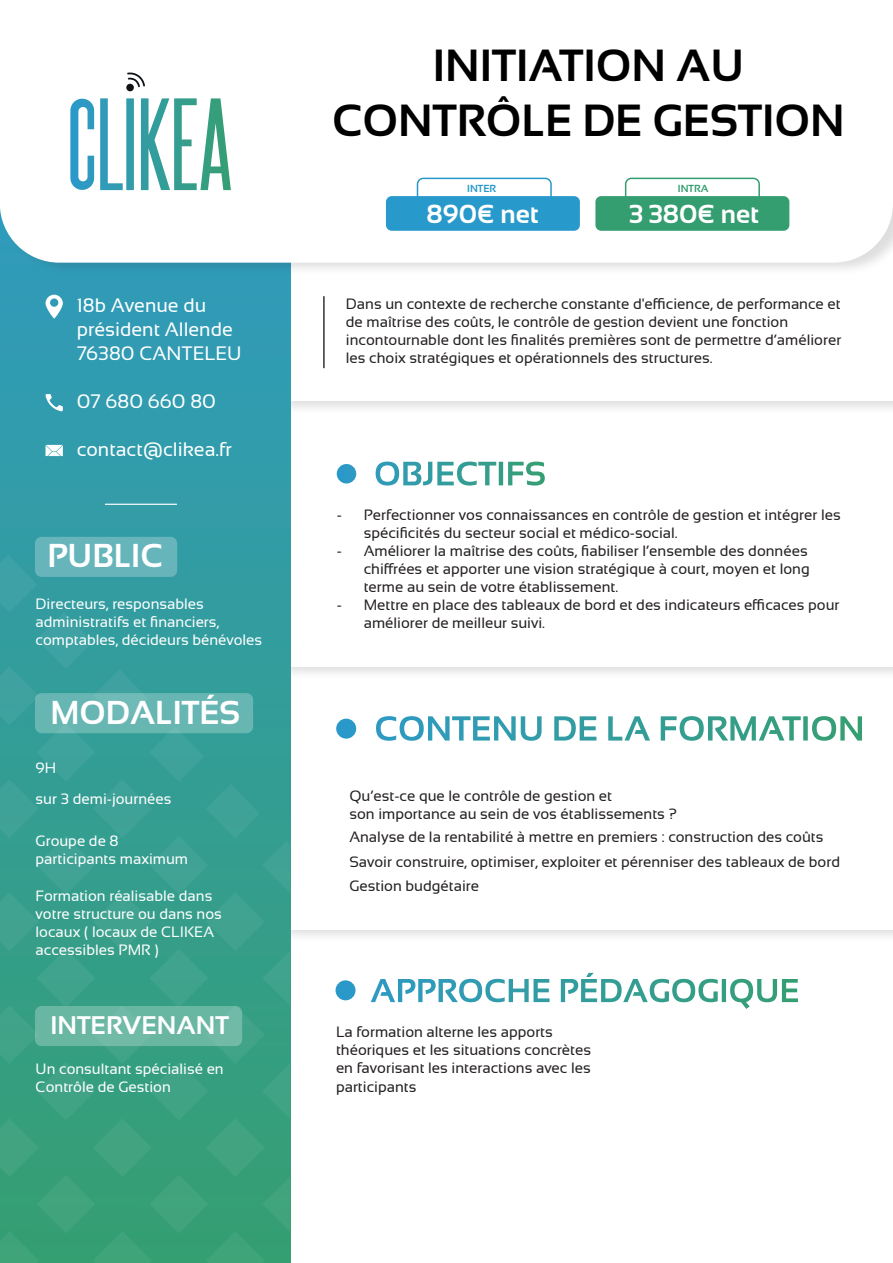
<style>
.page{position:relative;width:893px;height:1263px;background:#fff}
.page>*{position:absolute;margin:0;border:0;box-sizing:border-box;transform-origin:0 0}
.t1{font:700 45px/54.9px "Sansation";color:#000;text-align:center}
.t2{font:700 33.15px "Sansation";color:#fff}
.t3{font:700 26.1px "Sansation";color:#fff}
.t4{font:700 25.5px "Sansation";color:#fff}
.t5{font:19.5px/24px "Sansation";color:#fff}
.t6{font:15px/18px "Sansation";color:#231f20}
.t7{font:15px/18px "Sansation";color:#fff}
.t8{font:700 10.2px "Sansation";color:#2899cb}
.t9{font:700 10.2px "Sansation";color:#349e70}
</style>
<div class="page">
<img style="left:290px;top:929px;width:603px;height:17px">
<img style="left:290px;top:666px;width:603px;height:18px">
<img style="left:290px;top:401px;width:603px;height:17px">
<div style="left:0;top:0;width:290px;height:1263px;background:#319cae"></div>
<img style="left:0;top:263px;width:870px;height:17px">
<svg style="left:0;top:0;width:893px;height:263px"></svg>
<svg style="left:70px;top:98px;width:161px;height:92px;background:#a4d3d5"></svg>
<svg style="left:126px;top:72px;width:19px;height:19px"></svg>
<svg style="left:45px;top:394px;width:18px;height:17px"></svg>
<svg style="left:46px;top:295px;width:17px;height:24px"></svg>
<svg style="left:46px;top:445px;width:17px;height:11px"></svg>
<svg style="left:0;top:555px;width:290px;height:708px;background:#369e8b"></svg>
<hr style="left:323px;top:296px;width:1px;height:72px;background:#000001">
<hr style="left:105px;top:504px;width:72px;height:1px;background:#fff">
<svg style="left:337px;top:462px;width:208px;height:23px"></svg>
<svg style="left:336px;top:716px;width:526px;height:25px"></svg>
<svg style="left:398px;top:973px;width:400px;height:36px"></svg>
<div style="left:625px;top:178px;width:135px;height:25px;border:2px solid #349e70;border-radius:6px"></div>
<div style="left:417px;top:178px;width:135px;height:25px;border:2px solid #2899cb;border-radius:6px"></div>
<div style="left:386px;top:196px;width:194px;height:35px;background:#2899cb;border-radius:6px"></div>
<div style="left:595px;top:196px;width:194px;height:35px;background:#349e70;border-radius:6px"></div>
<div style="left:35px;top:537px;width:142px;height:40px;background:#66b5bb;border-radius:7px"></div>
<div style="left:35px;top:693px;width:218px;height:40px;background:#67b6b3;border-radius:7px"></div>
<div style="left:35px;top:1006px;width:207px;height:40px;background:#69b7a3;border-radius:7px"></div>
<h3 class="t5" style="left:77px;top:293px;width:166px">18b Avenue du président Allende<br>76380 CANTELEU</h3>
<h3 class="t5" style="left:77px;top:389px;width:141px">07 680 660 80</h3>
<h3 class="t5" style="left:77px;top:437px;width:157px">contact@clikea.fr</h3>
<h2 class="t2" style="left:47px;top:537px;width:117px">PUBLIC</h2>
<p class="t7" style="left:36px;top:595px;width:228px">Directeurs, responsables administratifs et financiers, comptables, décideurs bénévoles</p>
<h2 class="t2" style="left:50px;top:694px;width:191px">MODALITÉS</h2>
<p class="t7" style="left:36px;top:753px;width:137px;line-height:30.3px">9H<br>sur 3 demi-journées</p>
<p class="t7" style="left:36px;top:832px;width:154px">Groupe de 8 participants maximum</p>
<p class="t7" style="left:36px;top:887px;width:188px">Formation réalisable dans votre structure ou dans nos locaux ( locaux de CLIKEA accessibles PMR )</p>
<h3 class="t4" style="left:50px;top:1011px;width:180px">INTERVENANT</h3>
<p class="t7" style="left:36px;top:1059px;width:190px">Un consultant spécialisé en<br>Contrôle de Gestion</p>
<h1 class="t1" style="left:332px;top:38px;width:514px">INITIATION AU<br>CONTRÔLE DE GESTION</h1>
<p class="t8" style="left:467px;top:183px;width:30px">INTER</p>
<p class="t9" style="left:678px;top:183px;width:32px">INTRA</p>
<h3 class="t3" style="left:426px;top:199px;width:114px">890€ net</h3>
<h3 class="t3" style="left:629px;top:199px;width:132px">3 380€ net</h3>
<p class="t6" style="left:346px;top:295px;width:497px">Dans un contexte de recherche constante d'efficience, de performance et de maîtrise des coûts, le contrôle de gestion devient une fonction incontournable dont les finalités premières sont de permettre d’améliorer les choix stratégiques et opérationnels des structures.</p>
<p class="t6" style="left:364px;top:506px;width:479px;text-indent:-27px">- Perfectionner vos connaissances en contrôle de gestion et intégrer les spécificités du secteur social et médico-social.</p>
<p class="t6" style="left:364px;top:542px;width:447px;text-indent:-27px">- Améliorer la maîtrise des coûts, fiabiliser l’ensemble des données chiffrées et apporter une vision stratégique à court, moyen et long terme au sein de votre établissement.</p>
<p class="t6" style="left:364px;top:596px;width:477px;text-indent:-27px">- Mettre en place des tableaux de bord et des indicateurs efficaces pour améliorer de meilleur suivi.</p>
<p class="t6" style="left:349px;top:787px;width:329px">Qu’est-ce que le contrôle de gestion et<br>son importance au sein de vos établissements ?</p>
<p class="t6" style="left:349px;top:828px;width:476px">Analyse de la rentabilité à mettre en premiers : construction des coûts</p>
<p class="t6" style="left:349px;top:853px;width:492px">Savoir construire, optimiser, exploiter et pérenniser des tableaux de bord</p>
<p class="t6" style="left:349px;top:877px;width:131px">Gestion budgétaire</p>
<p class="t6" style="left:336px;top:1023px;width:257px">La formation alterne les apports théoriques et les situations concrètes en favorisant les interactions avec les participants</p>
</div>
